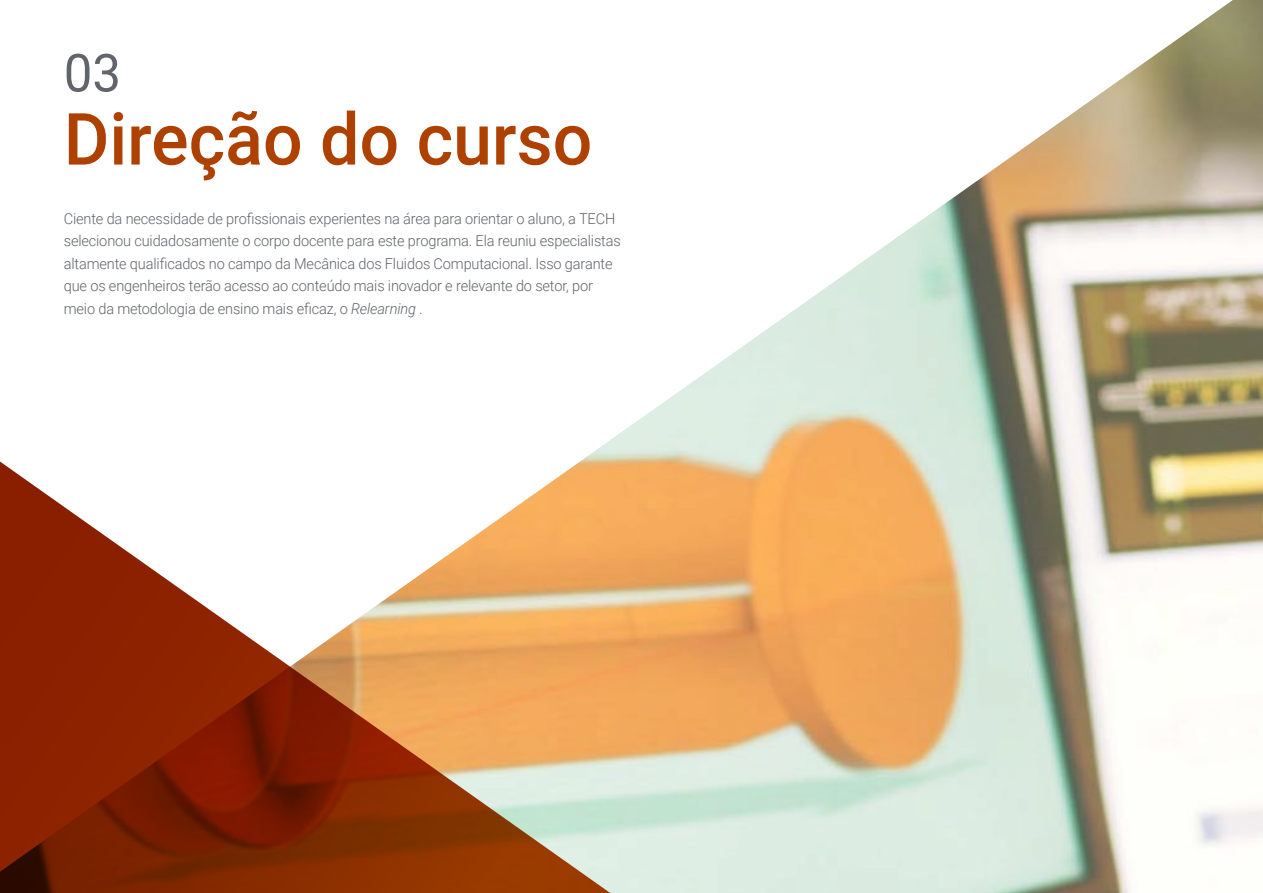
<style>
.page{position:relative;width:1263px;height:893px;background:#fff}
.page>*{position:absolute;margin:0;border:0;box-sizing:border-box;transform-origin:0 0}
.t1{font:500 72px "Roboto";color:#ae4000}
.t2{font:52.5px "Roboto";color:#61646a}
.t3{font:300 15px/22.5px "Roboto";letter-spacing:-.01em;color:#61646a}
.s1{font-style:italic}
</style>
<div class="page">
<img style="left:602px;top:0;width:661px;height:893px">
<svg style="left:0;top:446px;width:640px;height:447px"></svg>
<h2 class="t2" style="left:64px;top:36px;width:59px">03</h2>
<h1 class="t1" style="left:64px;top:89px;width:530px">Direção do curso</h1>
<p class="t3" style="left:64px;top:207px;width:559px">Ciente da necessidade de profissionais experientes na área para orientar o aluno, a TECH selecionou cuidadosamente o corpo docente para este programa. Ela reuniu especialistas altamente qualificados no campo da Mecânica dos Fluidos Computacional. Isso garante que os engenheiros terão acesso ao conteúdo mais inovador e relevante do setor, por meio da metodologia de ensino mais eficaz, o <span class="s1">Relearning</span> .</p>
</div>
